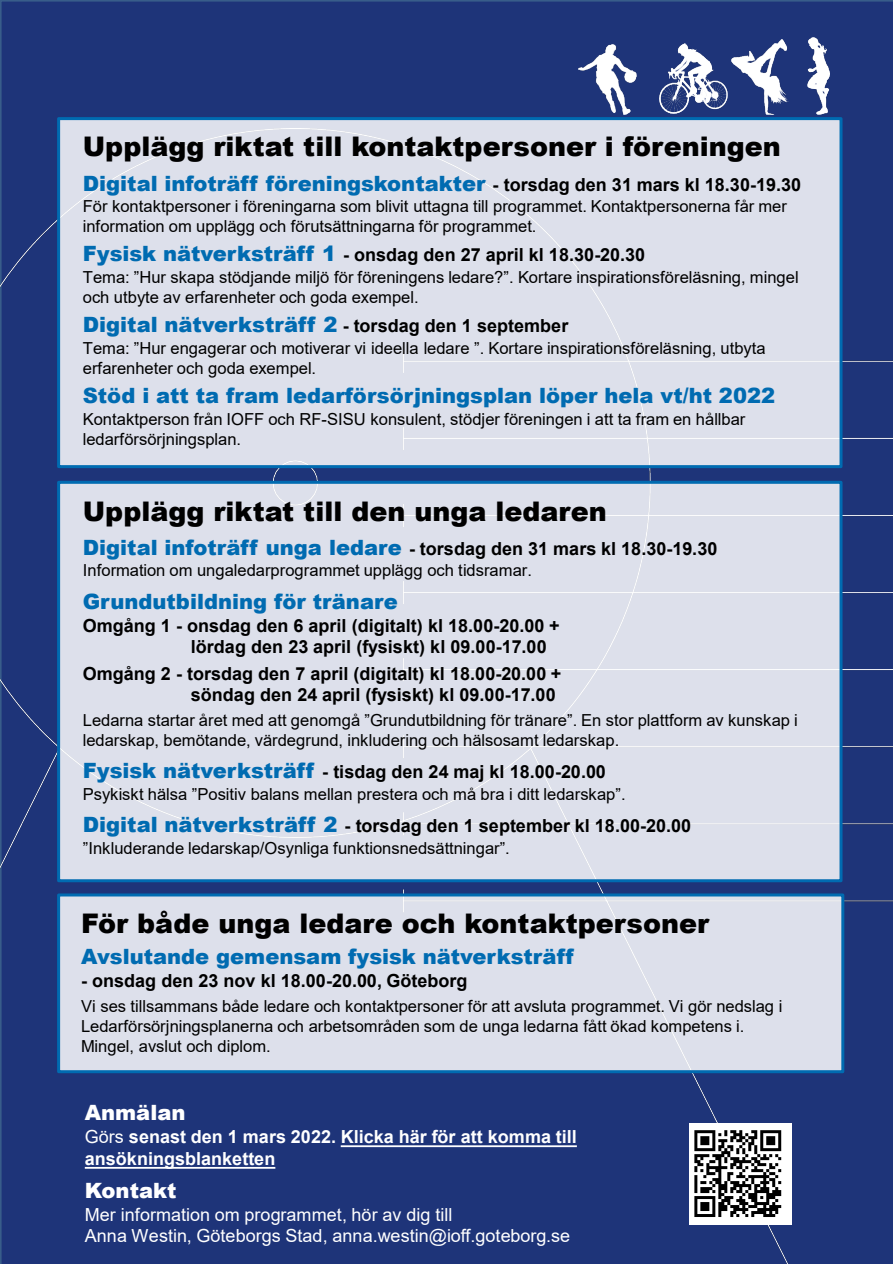
<style>
.page{position:relative;width:893px;height:1264px;background:#fff}
.page>*{position:absolute;margin:0;border:0;box-sizing:border-box;transform-origin:0 0}
.t1{font:900 27px "Arial";color:#000}
.t2{font:900 21px "Arial";color:#006bb1}
.t3{font:900 21px "Arial";color:#fff}
.t4{font:700 18px/21.6px "Arial";color:#000}
.t5{font:18px "Arial";color:#fff}
.t6{font:700 18px/21.6px "Arial";color:#fff}
.t7{font:16.5px/19.8px "Arial";color:#000}
.s1{font-weight:700;font-size:18px;color:#000}
.s2{font-weight:900;font-size:21px;color:#006bb1}
.s3{font-weight:400}
</style>
<div class="page">
<div style="left:0;top:0;width:892px;height:128px;background:#1e3479"></div>
<div style="left:0;top:128px;width:892px;height:1135px;background:#1e3479"></div>
<div style="left:59px;top:119px;width:782px;height:347px;background:#dde0eb"></div>
<div style="left:57px;top:117px;width:785px;height:351px;border:3px solid #006bb1"></div>
<div style="left:59px;top:482px;width:782px;height:398px;background:#dde0eb"></div>
<div style="left:57px;top:480px;width:785px;height:402px;border:3px solid #006bb1"></div>
<div style="left:59px;top:894px;width:783px;height:177px;background:#dde0eb"></div>
<div style="left:57px;top:893px;width:787px;height:179px;border:3px solid #006bb1"></div>
<svg style="left:341px;top:1144px;width:236px;height:2px"></svg>
<svg style="left:85px;top:1166px;width:190px;height:2px"></svg>
<img style="left:578px;top:44px;width:58px;height:70px">
<img style="left:660px;top:43px;width:67px;height:71px">
<img style="left:731px;top:39px;width:57px;height:75px">
<img style="left:807px;top:37px;width:22px;height:77px">
<img style="left:689px;top:1122px;width:102px;height:102px">
<p class="t1" style="left:83px;top:127px;width:699px">Upplägg riktat till kontaktpersoner i föreningen</p>
<p class="t2" style="left:83px;top:168px;width:719px">Digital infoträff föreningskontakter <span class="s1">- torsdag den 31 mars kl 18.30-19.30</span></p>
<p class="t7" style="left:83px;top:196px;width:705px">För kontaktpersoner i föreningarna som blivit uttagna till programmet. Kontaktpersonerna får mer information om upplägg och förutsättningarna för programmet.</p>
<p class="t4" style="left:83px;top:244px;width:564px"><span class="s2">Fysisk nätverksträff 1</span> - onsdag den 27 april kl 18.30-20.30</p>
<p class="t7" style="left:83px;top:267px;width:717px">Tema: ”Hur skapa stödjande miljö för föreningens ledare?”. Kortare inspirationsföreläsning, mingel och utbyte av erfarenheter och goda exempel.</p>
<p class="t2" style="left:83px;top:309px;width:487px">Digital nätverksträff 2 <span class="s1">- torsdag den 1 september</span></p>
<p class="t7" style="left:83px;top:338px;width:684px">Tema: ”Hur engagerar och motiverar vi ideella ledare ”. Kortare inspirationsföreläsning, utbyta erfarenheter och goda exempel.</p>
<p class="t2" style="left:83px;top:380px;width:693px">Stöd i att ta fram ledarförsörjningsplan löper hela vt/ht 2022</p>
<p class="t7" style="left:83px;top:409px;width:664px">Kontaktperson från IOFF och RF-SISU konsulent, stödjer föreningen i att ta fram en hållbar ledarförsörjningsplan.</p>
<p class="t1" style="left:83px;top:491px;width:525px">Upplägg riktat till den unga ledaren</p>
<p class="t4" style="left:83px;top:537px;width:636px"><span class="s2">Digital infoträff unga ledare</span> - torsdag den 31 mars kl 18.30-19.30</p>
<p class="t7" style="left:83px;top:560px;width:450px">Information om ungaledarprogrammet upplägg och tidsramar.</p>
<p class="t2" style="left:83px;top:586px;width:316px">Grundutbildning för tränare</p>
<p class="t4" style="left:191px;top:614px;width:370px;text-indent:-108px">Omgång 1 - onsdag den 6 april (digitalt) kl 18.00-20.00 + lördag den 23 april (fysiskt) kl 09.00-17.00</p>
<p class="t4" style="left:191px;top:662px;width:372px;text-indent:-108px">Omgång 2 - torsdag den 7 april (digitalt) kl 18.00-20.00 + söndag den 24 april (fysiskt) kl 09.00-17.00</p>
<p class="t7" style="left:83px;top:710px;width:716px">Ledarna startar året med att genomgå ”Grundutbildning för tränare”. En stor plattform av kunskap i ledarskap, bemötande, värdegrund, inkludering och hälsosamt ledarskap.</p>
<p class="t4" style="left:83px;top:761px;width:524px"><span class="s2">Fysisk nätverksträff</span> - tisdag den 24 maj kl 18.00-20.00</p>
<p class="t7" style="left:83px;top:783px;width:544px">Psykiskt hälsa ”Positiv balans mellan prestera och må bra i ditt ledarskap”.</p>
<p class="t4" style="left:83px;top:815px;width:609px"><span class="s2">Digital nätverksträff 2</span> - torsdag den 1 september kl 18.00-20.00</p>
<p class="t7" style="left:83px;top:837px;width:428px">”Inkluderande ledarskap/Osynliga funktionsnedsättningar”.</p>
<p class="t1" style="left:81px;top:903px;width:629px">För både unga ledare och kontaktpersoner</p>
<p class="t2" style="left:81px;top:941px;width:494px">Avslutande gemensam fysisk nätverksträff</p>
<p class="t4" style="left:81px;top:970px;width:388px">- onsdag den 23 nov kl 18.00-20.00, Göteborg</p>
<p class="t7" style="left:81px;top:996px;width:702px">Vi ses tillsammans både ledare och kontaktpersoner för att avsluta programmet. Vi gör nedslag i<br>Ledarförsörjningsplanerna och arbetsområden som de unga ledarna fått ökad kompetens i.<br>Mingel, avslut och diplom.</p>
<p class="t3" style="left:85px;top:1097px;width:102px">Anmälan</p>
<p class="t6" style="left:85px;top:1126px;width:493px"><span class="s3">Görs</span> senast den 1 mars 2022. Klicka här för att komma till ansökningsblanketten</p>
<p class="t3" style="left:85px;top:1174px;width:93px">Kontakt</p>
<p class="t5" style="left:85px;top:1201px;width:369px">Mer information om programmet, hör av dig till</p>
<p class="t5" style="left:85px;top:1223px;width:487px">Anna Westin, Göteborgs Stad, anna.westin@ioff.goteborg.se</p>
</div>
